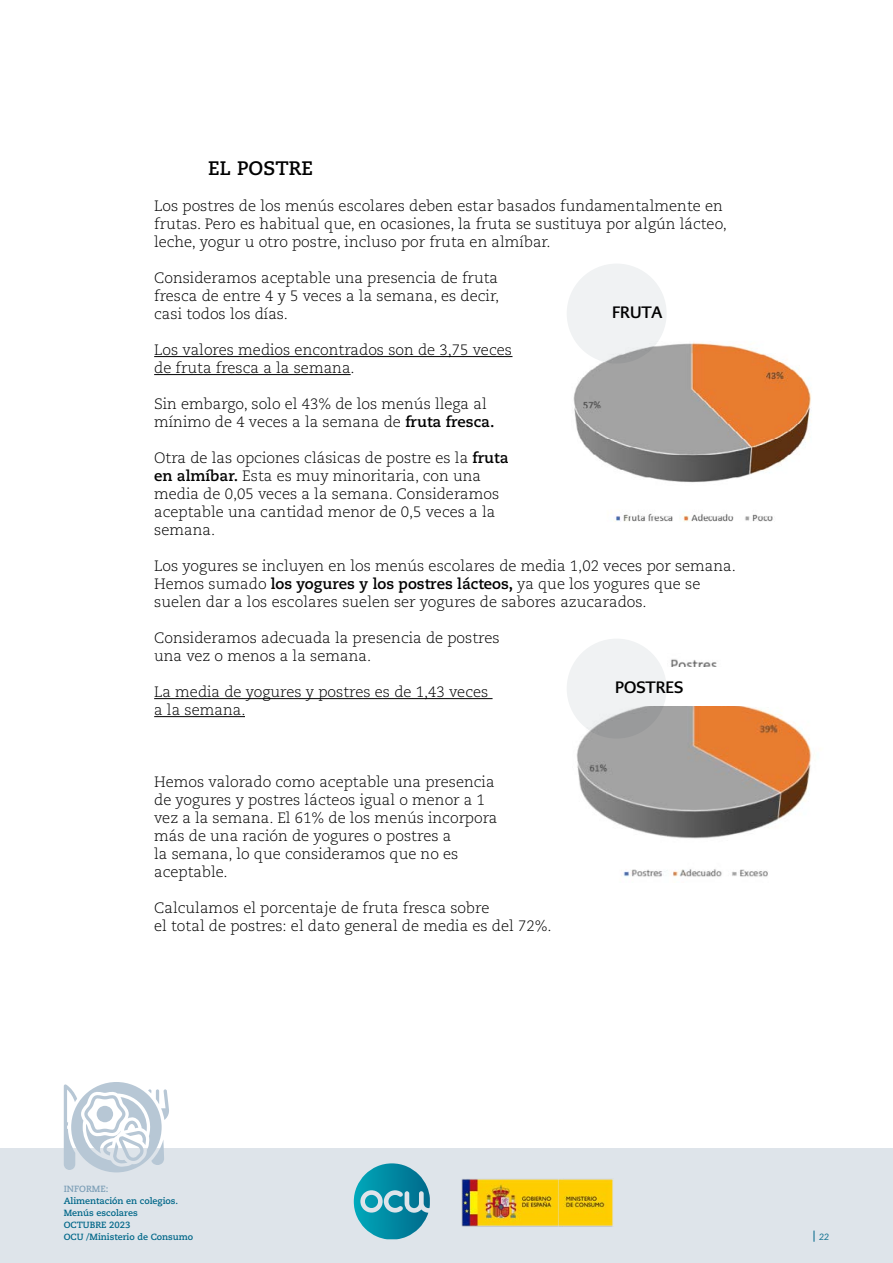
<style>
.page{position:relative;width:893px;height:1263px;background:#fff}
.page>*{position:absolute;margin:0;border:0;box-sizing:border-box;transform-origin:0 0}
.t1{font:700 19.5px "Caecilia LT Pro 75";color:#000}
.t2{font:700 16.5px "PMN Caecilia Sans Head";color:#000}
.t3{font:300 15px/18px "Caecilia LT Std";color:#000}
.t4{font:700 9px/12px "Caecilia LT Std";color:#006789}
.t5{font:700 9px "Caecilia LT Std";color:#7d9fb7}
.t6{font:italic 9px "Caecilia LT Std";color:#006789}
.s1{font-weight:700}
</style>
<div class="page">
<div style="left:0;top:1148px;width:893px;height:115px;background:#dee4ea"></div>
<svg style="left:814px;top:1230px;width:1px;height:12px"></svg>
<img style="left:462px;top:1179px;width:152px;height:47px">
<svg style="left:354px;top:1163px;width:76px;height:76px"></svg>
<svg style="left:64px;top:1082px;width:105px;height:90px"></svg>
<hr style="left:154px;top:356px;width:358px;height:1px;background:#000">
<hr style="left:154px;top:374px;width:197px;height:1px;background:#000">
<hr style="left:154px;top:698px;width:339px;height:1px;background:#000">
<hr style="left:154px;top:716px;width:91px;height:1px;background:#000">
<img style="left:571px;top:334px;width:240px;height:188px">
<img style="left:571px;top:653px;width:241px;height:224px">
<div style="left:525px;top:667px;width:248px;height:39px;background:#fff"></div>
<div style="left:567px;top:264px;width:100px;height:99px;background:#f0f2f3;border-radius:50%"></div>
<svg style="left:567px;top:639px;width:100px;height:99px;fill:#f0f2f3"></svg>
<h1 class="t1" style="left:208px;top:155px;width:106px">EL POSTRE</h1>
<p class="t3" style="left:154px;top:197px;width:574px">Los postres de los menús escolares deben estar basados fundamentalmente en frutas. Pero es habitual que, en ocasiones, la fruta se sustituya por algún lácteo, leche, yogur u otro postre, incluso por fruta en almíbar.</p>
<p class="t3" style="left:154px;top:269px;width:347px;text-align:justify">Consideramos aceptable una presencia de fruta fresca de entre 4 y 5 veces a la semana, es decir, casi todos los días.</p>
<p class="t3" style="left:154px;top:341px;width:359px">Los valores medios encontrados son de 3,75 veces de fruta fresca a la semana.</p>
<p class="t3" style="left:154px;top:395px;width:342px">Sin embargo, solo el 43% de los menús llega al mínimo de 4 veces a la semana de <span class="s1">fruta fresca.</span></p>
<p class="t3" style="left:154px;top:449px;width:356px">Otra de las opciones clásicas de postre es la <span class="s1">fruta en almíbar.</span> Esta es muy minoritaria, con una media de 0,05 veces a la semana. Consideramos aceptable una cantidad menor de 0,5 veces a la semana.</p>
<p class="t3" style="left:154px;top:557px;width:583px">Los yogures se incluyen en los menús escolares de media 1,02 veces por semana.<br>Hemos sumado <span class="s1">los yogures y los postres lácteos,</span> ya que los yogures que se suelen dar a los escolares suelen ser yogures de sabores azucarados.</p>
<p class="t3" style="left:154px;top:629px;width:347px">Consideramos adecuada la presencia de postres una vez o menos a la semana.</p>
<p class="t3" style="left:154px;top:683px;width:336px">La media de yogures y postres es de 1,43 veces a la semana.</p>
<p class="t2" style="left:612px;top:302px;width:52px">FRUTA</p>
<p class="t2" style="left:615px;top:676px;width:70px">POSTRES</p>
<p class="t3" style="left:154px;top:773px;width:345px">Hemos valorado como aceptable una presencia de yogures y postres lácteos igual o menor a 1 vez a la semana. El 61% de los menús incorpora más de una ración de yogures o postres a<br>la semana, lo que consideramos que no es aceptable.</p>
<p class="t3" style="left:154px;top:899px;width:399px">Calculamos el porcentaje de fruta fresca sobre<br>el total de postres: el dato general de media es del 72%.</p>
<p class="t5" style="left:64px;top:1183px;width:46px">INFORME:</p>
<p class="t4" style="left:64px;top:1194px;width:131px">Alimentación en colegios.<br>Menús escolares<br>OCTUBRE 2023<br>OCU /Ministerio de Consumo</p>
<p class="t6" style="left:819px;top:1231px;width:12px">22</p>
</div>
